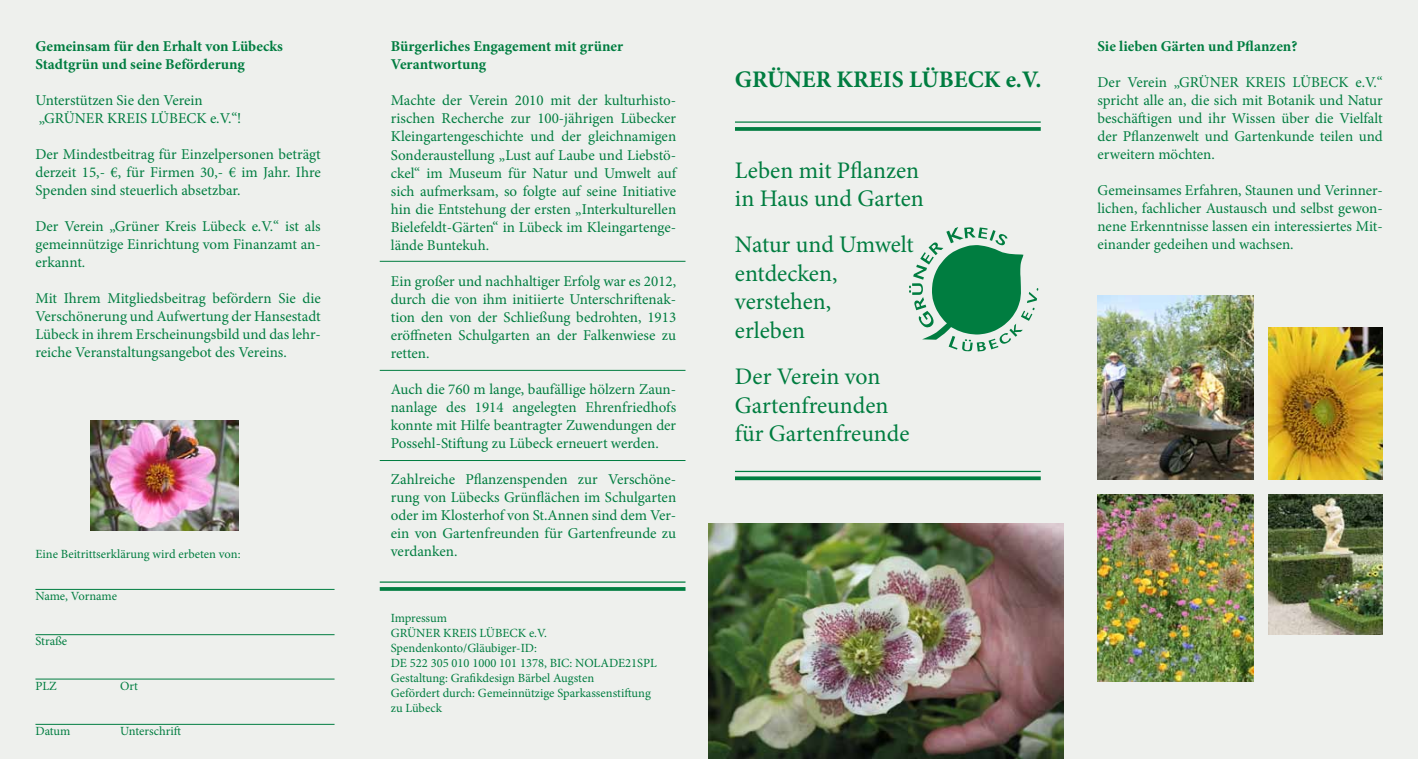
<style>
.page{position:relative;width:1418px;height:759px;background:#fff}
.page>*{position:absolute;margin:0;border:0;box-sizing:border-box;transform-origin:0 0}
.t1{font:23.75px/28.5px "Minion Pro";color:#007d40}
.t2{font:700 23.75px "Minion Pro";color:#007d40}
.t3{font:15px/18px "Minion Pro";color:#007d40;text-align:justify}
.t4{font:700 15px/18px "Minion Pro";color:#007d40}
.t5{font:12.5px/15px "Minion Pro";color:#007d40}
</style>
<div class="page">
<div style="left:0;top:1px;width:1417px;height:757px;background:#eef0ed"></div>
<img style="left:708px;top:523px;width:355px;height:235px">
<hr style="left:380px;top:581px;width:305px;height:1px;background:#007d40">
<hr style="left:380px;top:587px;width:305px;height:3px;background:#007d40">
<hr style="left:380px;top:261px;width:305px;height:1px;background:#007d40">
<hr style="left:380px;top:460px;width:305px;height:1px;background:#007d40">
<hr style="left:380px;top:370px;width:305px;height:1px;background:#007d40">
<hr style="left:35px;top:634px;width:299px;height:1px;background:#007d40">
<hr style="left:35px;top:588px;width:299px;height:1px;background:#007d40">
<hr style="left:35px;top:723px;width:299px;height:1px;background:#007d40">
<hr style="left:35px;top:678px;width:299px;height:1px;background:#007d40">
<img style="left:90px;top:420px;width:148px;height:110px">
<hr style="left:735px;top:121px;width:305px;height:2px;background:#007d40">
<svg style="left:735px;top:127px;width:305px;height:4px"></svg>
<hr style="left:735px;top:470px;width:305px;height:2px;background:#007d40">
<svg style="left:735px;top:476px;width:305px;height:4px"></svg>
<svg style="left:909px;top:227px;width:129px;height:124px"></svg>
<img style="left:1097px;top:494px;width:156px;height:187px">
<img style="left:1268px;top:494px;width:114px;height:140px">
<img style="left:1097px;top:295px;width:156px;height:185px">
<img style="left:1268px;top:327px;width:114px;height:152px">
<p class="t4" style="left:35px;top:37px;width:249px">Gemeinsam für den Erhalt von Lübecks<br>Stadtgrün und seine Beförderung</p>
<p class="t3" style="left:35px;top:91px;width:207px">Unterstützen Sie den Verein „GRÜNER KREIS LÜBECK e.V.“!</p>
<p class="t3" style="left:35px;top:145px;width:287px">Der Mindestbeitrag für Einzelpersonen beträgt derzeit 15,- €, für Firmen 30,- € im Jahr. Ihre Spenden sind steuerlich absetzbar.</p>
<p class="t3" style="left:35px;top:217px;width:287px">Der Verein „Grüner Kreis Lübeck e.V.“ ist als gemeinnützige Einrichtung vom Finanzamt an&shy;erkannt.</p>
<p class="t3" style="left:35px;top:289px;width:287px">Mit Ihrem Mitgliedsbeitrag befördern Sie die Verschönerung und Aufwertung der Hansestadt Lübeck in ihrem Erscheinungsbild und das lehr&shy;reiche Veranstaltungsangebot des Vereins.</p>
<p class="t5" style="left:35px;top:546px;width:207px">Eine Beitrittserklärung wird erbeten von:</p>
<p class="t5" style="left:35px;top:588px;width:83px">Name, Vorname</p>
<p class="t5" style="left:35px;top:633px;width:33px">Straße</p>
<p class="t5" style="left:35px;top:678px;width:23px">PLZ</p>
<p class="t5" style="left:120px;top:678px;width:19px">Ort</p>
<p class="t5" style="left:35px;top:723px;width:37px">Datum</p>
<p class="t5" style="left:120px;top:723px;width:62px">Unterschrift</p>
<p class="t4" style="left:391px;top:37px;width:234px">Bürgerliches Engagement mit grüner<br>Verantwortung</p>
<p class="t3" style="left:391px;top:92px;width:287px">Machte der Verein 2010 mit der kulturhisto&shy;rischen Recherche zur 100-jährigen Lübecker Kleingartengeschichte und der gleichnamigen Sonderaustellung „Lust auf Laube und Liebstö&shy;ckel“ im Museum für Natur und Umwelt auf sich aufmerksam, so folgte auf seine Initiative hin die Entstehung der ersten „Interkulturellen Bielefeldt-Gärten“ in Lübeck im Kleingartenge&shy;lände Buntekuh.</p>
<p class="t3" style="left:391px;top:272px;width:287px">Ein großer und nachhaltiger Erfolg war es 2012, durch die von ihm initiierte Unterschriftenak&shy;tion den von der Schließung bedrohten, 1913 eröffneten Schulgarten an der Falkenwiese zu retten.</p>
<p class="t3" style="left:391px;top:380px;width:287px">Auch die 760 m lange, baufällige hölzern Zaun&shy;nanlage des 1914 angelegten Ehrenfriedhofs konnte mit Hilfe beantragter Zuwendungen der Possehl-Stiftung zu Lübeck erneuert werden.</p>
<p class="t3" style="left:391px;top:470px;width:287px">Zahlreiche Pflanzenspenden zur Verschöne&shy;rung von Lübecks Grünflächen im Schulgarten oder im Klosterhof von St.Annen sind dem Ver&shy;ein von Gartenfreunden für Gartenfreunde zu verdanken.</p>
<p class="t5" style="left:391px;top:610px;width:267px">Impressum<br>GRÜNER KREIS LÜBECK e.V.<br>Spendenkonto/Gläubiger-ID:<br>DE 522 305 010 1000 101 1378, BIC: NOLADE21SPL<br>Gestaltung: Grafikdesign Bärbel Augsten<br>Gefördert durch: Gemeinnützige Sparkassenstiftung zu Lübeck</p>
<h1 class="t2" style="left:735px;top:62px;width:308px">GRÜNER KREIS LÜBECK e.V.</h1>
<h1 class="t1" style="left:735px;top:156px;width:190px">Leben mit Pflanzen in Haus und Garten</h1>
<h1 class="t1" style="left:735px;top:230px;width:180px">Natur und Umwelt entdecken, verstehen,<br>erleben</h1>
<h1 class="t1" style="left:735px;top:362px;width:176px">Der Verein von<br>Gartenfreunden für Gartenfreunde</h1>
<p class="t4" style="left:1097px;top:37px;width:201px">Sie lieben Gärten und Pflanzen?</p>
<p class="t3" style="left:1097px;top:73px;width:287px">Der Verein „GRÜNER KREIS LÜBECK e.V.“ spricht alle an, die sich mit Botanik und Natur beschäftigen und ihr Wissen über die Vielfalt der Pflanzenwelt und Gartenkunde teilen und erweitern möchten.</p>
<p class="t3" style="left:1097px;top:181px;width:287px">Gemeinsames Erfahren, Staunen und Verinner&shy;lichen, fachlicher Austausch und selbst gewon&shy;nene Erkenntnisse lassen ein interessiertes Mit&shy;einander gedeihen und wachsen.</p>
</div>
